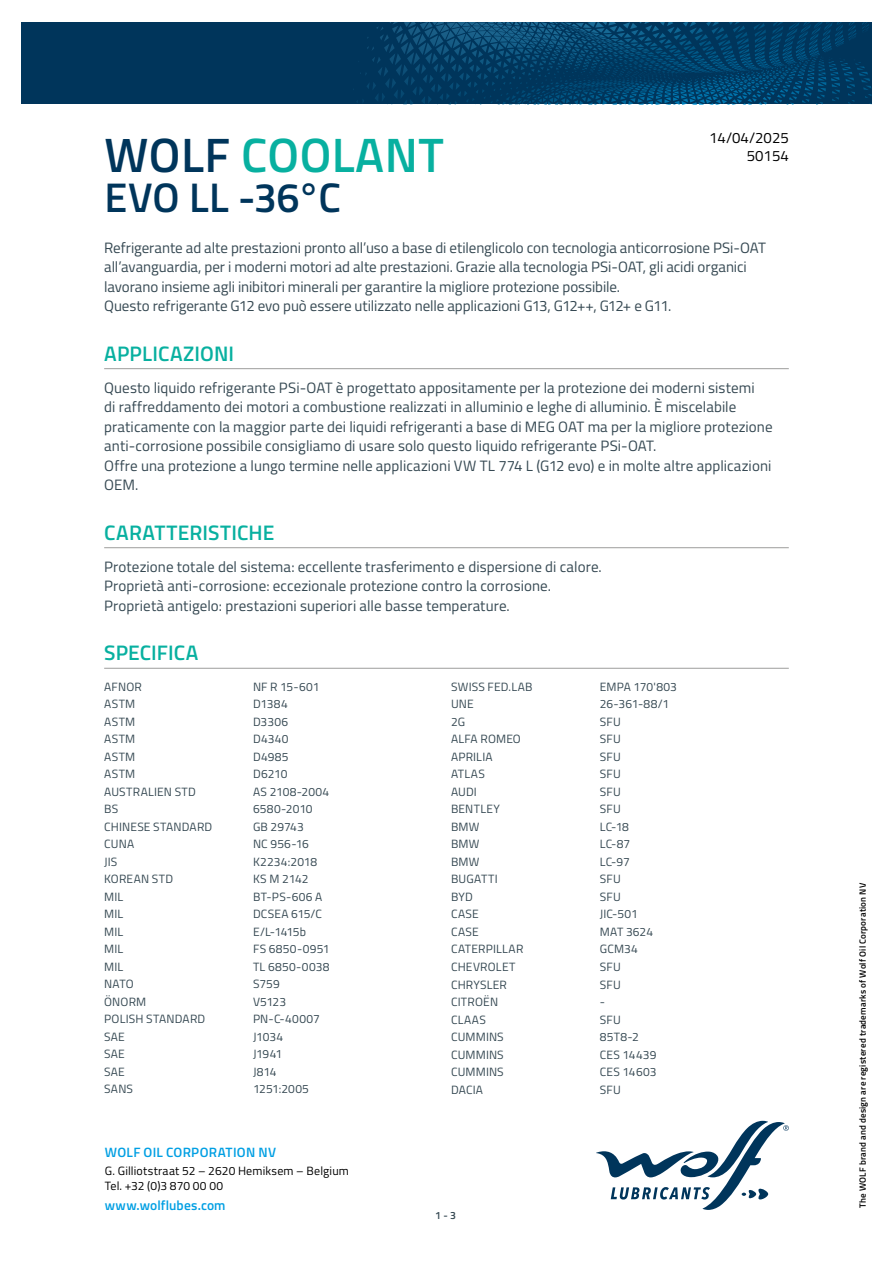
<style>
.page{position:relative;width:893px;height:1263px;background:#fff}
.page>*{position:absolute;margin:0;border:0;box-sizing:border-box;transform-origin:0 0}
.t1{font:600 48.3px "Titillium";letter-spacing:.01em;color:#08b0a0}
.t2{font:600 41.4px "Titillium";color:#00355b}
.t3{font:600 21px "Titillium";letter-spacing:.005em;color:#08b0a0}
.t4{font:15px/19.5px "Titillium";letter-spacing:.005em;color:#364953}
.t5{font:15px/18px "Titillium";color:#000;text-align:right}
.t6{font:600 13.5px "Titillium";letter-spacing:.015em;color:#009fe3}
.t7{font:12px "Titillium";letter-spacing:.015em;color:#364953}
.t8{font:12px/14.4px "Titillium";letter-spacing:.015em;color:#000}
.t9{font:600 10.5px "Titillium";color:#364953}
.t10{font:600 9px "Titillium";letter-spacing:.025em;color:#000}
.s1{color:#00355b}
</style>
<div class="page">
<svg style="left:596px;top:1121px;width:193px;height:89px"></svg>
<svg style="left:21px;top:22px;width:851px;height:82px;background:#013b62"></svg>
<hr style="left:104px;top:368px;width:685px;height:1px;background:#9d9d9c">
<hr style="left:104px;top:547px;width:685px;height:1px;background:#9d9d9c">
<hr style="left:104px;top:668px;width:685px;height:1px;background:#9d9d9c">
<p class="t5" style="left:709px;top:128px;width:81px">14/04/2025<br>50154</p>
<h1 class="t1" style="left:104px;top:118px;width:341px"><span class="s1">WOLF</span> COOLANT</h1>
<h2 class="t2" style="left:104px;top:166px;width:238px">EVO LL -36°C</h2>
<p class="t4" style="left:104px;top:237px;width:663px">Refrigerante ad alte prestazioni pronto all’uso a base di etilenglicolo con tecnologia anticorrosione PSi-OAT all’avanguardia, per i moderni motori ad alte prestazioni. Grazie alla tecnologia PSi-OAT, gli acidi organici lavorano insieme agli inibitori minerali per garantire la migliore protezione possibile.<br>Questo refrigerante G12 evo può essere utilizzato nelle applicazioni G13, G12++, G12+ e G11.</p>
<h3 class="t3" style="left:104px;top:337px;width:131px">APPLICAZIONI</h3>
<p class="t4" style="left:104px;top:377px;width:670px">Questo liquido refrigerante PSi-OAT è progettato appositamente per la protezione dei moderni sistemi<br>di raffreddamento dei motori a combustione realizzati in alluminio e leghe di alluminio. È miscelabile praticamente con la maggior parte dei liquidi refrigeranti a base di MEG OAT ma per la migliore protezione anti-corrosione possibile consigliamo di usare solo questo liquido refrigerante PSi-OAT.<br>Offre una protezione a lungo termine nelle applicazioni VW TL 774 L (G12 evo) e in molte altre applicazioni OEM.</p>
<h3 class="t3" style="left:104px;top:516px;width:172px">CARATTERISTICHE</h3>
<p class="t4" style="left:104px;top:556px;width:499px">Protezione totale del sistema: eccellente trasferimento e dispersione di calore.<br>Proprietà anti-corrosione: eccezionale protezione contro la corrosione.<br>Proprietà antigelo: prestazioni superiori alle basse temperature.</p>
<h3 class="t3" style="left:104px;top:637px;width:96px">SPECIFICA</h3>
<p class="t7" style="left:104px;top:678px;width:39px">AFNOR</p>
<p class="t7" style="left:253px;top:678px;width:68px">NF R 15-601</p>
<p class="t7" style="left:104px;top:695px;width:33px">ASTM</p>
<p class="t7" style="left:253px;top:695px;width:36px">D1384</p>
<p class="t7" style="left:104px;top:713px;width:33px">ASTM</p>
<p class="t7" style="left:253px;top:713px;width:37px">D3306</p>
<p class="t7" style="left:104px;top:730px;width:33px">ASTM</p>
<p class="t7" style="left:253px;top:730px;width:37px">D4340</p>
<p class="t7" style="left:104px;top:748px;width:33px">ASTM</p>
<p class="t7" style="left:253px;top:748px;width:37px">D4985</p>
<p class="t7" style="left:104px;top:765px;width:33px">ASTM</p>
<p class="t7" style="left:253px;top:765px;width:36px">D6210</p>
<p class="t7" style="left:104px;top:783px;width:93px">AUSTRALIEN STD</p>
<p class="t7" style="left:253px;top:783px;width:78px">AS 2108-2004</p>
<p class="t7" style="left:104px;top:800px;width:16px">BS</p>
<p class="t7" style="left:253px;top:800px;width:61px">6580-2010</p>
<p class="t7" style="left:104px;top:818px;width:110px">CHINESE STANDARD</p>
<p class="t7" style="left:253px;top:818px;width:52px">GB 29743</p>
<p class="t7" style="left:104px;top:835px;width:32px">CUNA</p>
<p class="t7" style="left:253px;top:835px;width:57px">NC 956-16</p>
<p class="t7" style="left:104px;top:853px;width:15px">JIS</p>
<p class="t7" style="left:253px;top:853px;width:66px">K2234:2018</p>
<p class="t7" style="left:104px;top:870px;width:70px">KOREAN STD</p>
<p class="t7" style="left:253px;top:870px;width:57px">KS M 2142</p>
<p class="t7" style="left:104px;top:888px;width:21px">MIL</p>
<p class="t7" style="left:253px;top:888px;width:71px">BT-PS-606 A</p>
<p class="t7" style="left:104px;top:905px;width:21px">MIL</p>
<p class="t7" style="left:253px;top:905px;width:71px">DCSEA 615/C</p>
<p class="t7" style="left:104px;top:923px;width:21px">MIL</p>
<p class="t7" style="left:253px;top:923px;width:55px">E/L-1415b</p>
<p class="t7" style="left:104px;top:940px;width:21px">MIL</p>
<p class="t7" style="left:253px;top:940px;width:78px">FS 6850-0951</p>
<p class="t7" style="left:104px;top:958px;width:21px">MIL</p>
<p class="t7" style="left:253px;top:958px;width:78px">TL 6850-0038</p>
<p class="t7" style="left:104px;top:975px;width:31px">NATO</p>
<p class="t7" style="left:253px;top:975px;width:28px">S759</p>
<p class="t7" style="left:104px;top:993px;width:44px">ÖNORM</p>
<p class="t7" style="left:253px;top:993px;width:35px">V5123</p>
<p class="t7" style="left:104px;top:1010px;width:103px">POLISH STANDARD</p>
<p class="t7" style="left:253px;top:1010px;width:68px">PN-C-40007</p>
<p class="t7" style="left:104px;top:1028px;width:22px">SAE</p>
<p class="t7" style="left:253px;top:1028px;width:32px">J1034</p>
<p class="t7" style="left:104px;top:1045px;width:22px">SAE</p>
<p class="t7" style="left:253px;top:1045px;width:31px">J1941</p>
<p class="t7" style="left:104px;top:1063px;width:22px">SAE</p>
<p class="t7" style="left:253px;top:1063px;width:25px">J814</p>
<p class="t7" style="left:104px;top:1080px;width:30px">SANS</p>
<p class="t7" style="left:253px;top:1080px;width:58px">1251:2005</p>
<p class="t7" style="left:451px;top:678px;width:83px">SWISS FED.LAB</p>
<p class="t7" style="left:600px;top:678px;width:79px">EMPA 170'803</p>
<p class="t7" style="left:451px;top:695px;width:24px">UNE</p>
<p class="t7" style="left:600px;top:695px;width:71px">26-361-88/1</p>
<p class="t7" style="left:451px;top:713px;width:16px">2G</p>
<p class="t7" style="left:600px;top:713px;width:22px">SFU</p>
<p class="t7" style="left:451px;top:730px;width:71px">ALFA ROMEO</p>
<p class="t7" style="left:600px;top:730px;width:22px">SFU</p>
<p class="t7" style="left:451px;top:748px;width:43px">APRILIA</p>
<p class="t7" style="left:600px;top:748px;width:22px">SFU</p>
<p class="t7" style="left:451px;top:765px;width:35px">ATLAS</p>
<p class="t7" style="left:600px;top:765px;width:22px">SFU</p>
<p class="t7" style="left:451px;top:783px;width:27px">AUDI</p>
<p class="t7" style="left:600px;top:783px;width:22px">SFU</p>
<p class="t7" style="left:451px;top:800px;width:51px">BENTLEY</p>
<p class="t7" style="left:600px;top:800px;width:22px">SFU</p>
<p class="t7" style="left:451px;top:818px;width:30px">BMW</p>
<p class="t7" style="left:600px;top:818px;width:31px">LC-18</p>
<p class="t7" style="left:451px;top:835px;width:30px">BMW</p>
<p class="t7" style="left:600px;top:835px;width:32px">LC-87</p>
<p class="t7" style="left:451px;top:853px;width:30px">BMW</p>
<p class="t7" style="left:600px;top:853px;width:32px">LC-97</p>
<p class="t7" style="left:451px;top:870px;width:48px">BUGATTI</p>
<p class="t7" style="left:600px;top:870px;width:22px">SFU</p>
<p class="t7" style="left:451px;top:888px;width:23px">BYD</p>
<p class="t7" style="left:600px;top:888px;width:22px">SFU</p>
<p class="t7" style="left:451px;top:905px;width:29px">CASE</p>
<p class="t7" style="left:600px;top:905px;width:39px">JIC-501</p>
<p class="t7" style="left:451px;top:923px;width:29px">CASE</p>
<p class="t7" style="left:600px;top:923px;width:55px">MAT 3624</p>
<p class="t7" style="left:451px;top:940px;width:74px">CATERPILLAR</p>
<p class="t7" style="left:600px;top:940px;width:40px">GCM34</p>
<p class="t7" style="left:451px;top:958px;width:66px">CHEVROLET</p>
<p class="t7" style="left:600px;top:958px;width:22px">SFU</p>
<p class="t7" style="left:451px;top:975px;width:57px">CHRYSLER</p>
<p class="t7" style="left:600px;top:975px;width:22px">SFU</p>
<p class="t7" style="left:451px;top:993px;width:49px">CITROËN</p>
<p class="t7" style="left:600px;top:993px;width:7px">-</p>
<p class="t7" style="left:451px;top:1010px;width:36px">CLAAS</p>
<p class="t7" style="left:600px;top:1010px;width:22px">SFU</p>
<p class="t7" style="left:451px;top:1028px;width:54px">CUMMINS</p>
<p class="t7" style="left:600px;top:1028px;width:40px">85T8-2</p>
<p class="t7" style="left:451px;top:1045px;width:54px">CUMMINS</p>
<p class="t7" style="left:600px;top:1045px;width:58px">CES 14439</p>
<p class="t7" style="left:451px;top:1063px;width:54px">CUMMINS</p>
<p class="t7" style="left:600px;top:1063px;width:58px">CES 14603</p>
<p class="t7" style="left:451px;top:1080px;width:34px">DACIA</p>
<p class="t7" style="left:600px;top:1080px;width:22px">SFU</p>
<p class="t6" style="left:105px;top:1142px;width:173px">WOLF OIL CORPORATION NV</p>
<p class="t8" style="left:105px;top:1163px;width:246px">G. Gilliotstraat 52 – 2620 Hemiksem – Belgium<br>Tel. +32 (0)3 870 00 00</p>
<p class="t6" style="left:105px;top:1195px;width:122px">www.wolflubes.com</p>
<p class="t9" style="left:435px;top:1207px;width:22px">1 - 3</p>
<p class="t10" style="left:856px;top:1208px;width:326px;rotate:-90deg">The WOLF brand and design are registered trademarks of Wolf Oil Corporation NV</p>
</div>
